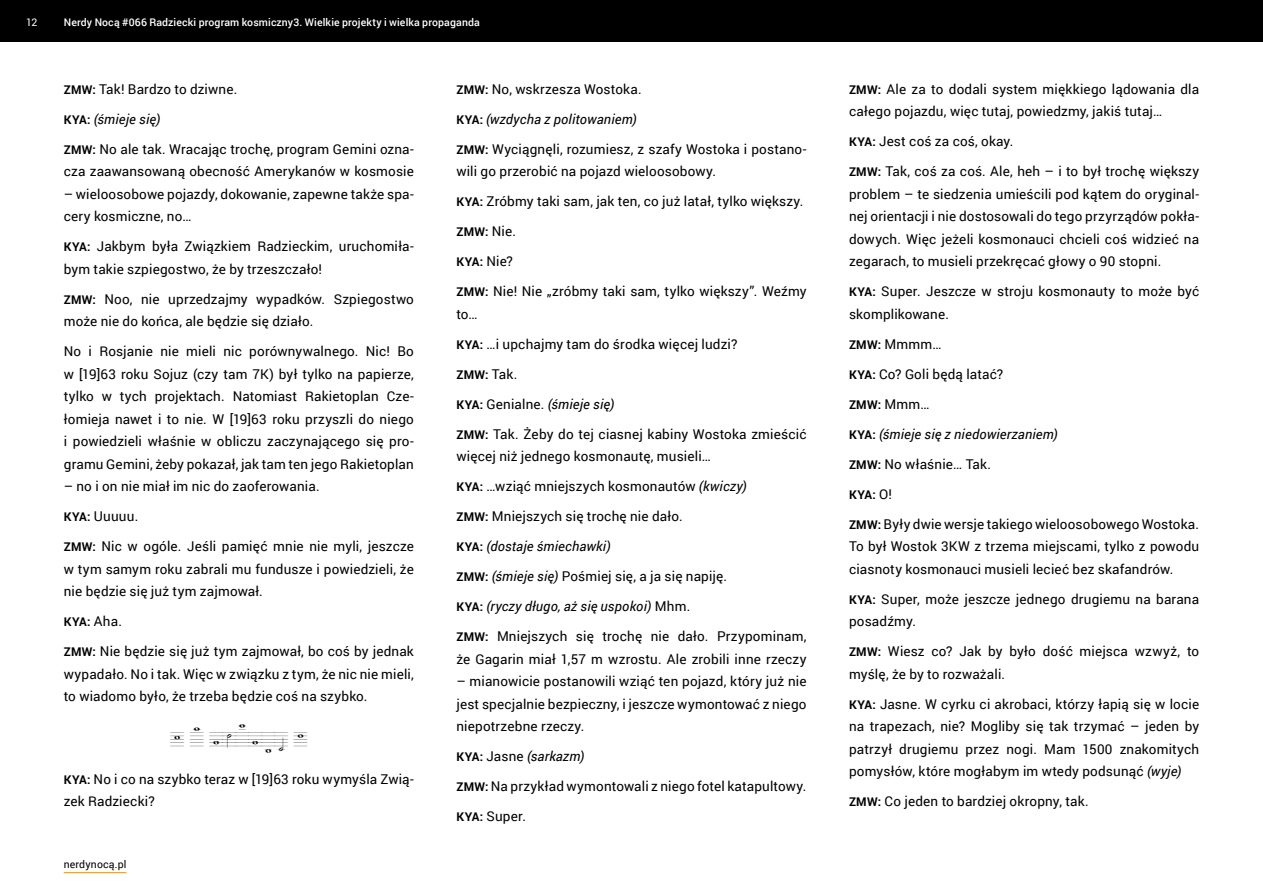
<style>
.page{position:relative;width:1263px;height:893px;background:#fff}
.page>*{position:absolute;margin:0;border:0;box-sizing:border-box;transform-origin:0 0}
.dzingiel{font:37.5px "Lassus";letter-spacing:-.01em;color:#000}
.t1{font:13.5px/22.5px "Roboto";letter-spacing:.01em;color:#000}
.t2{font:italic 13.5px "Roboto";letter-spacing:.01em;color:#000}
.t3{font:700 12px "Roboto";letter-spacing:.02em;color:#000}
.t4{font:500 10.5px "Roboto";letter-spacing:.01em;color:#fff}
.t5{font:10.5px "Roboto";letter-spacing:.015em;color:#000}
.t6{font:10.5px "Roboto";color:#fff}
.s1{font-weight:700;font-size:12px}
.s2{font-weight:700;font-style:normal;font-size:12px}
.s3{font-weight:400;font-size:13.5px}
.s4{font-style:normal}
.s5{font-style:italic}
</style>
<div class="page">
<hr style="left:64px;top:872px;width:62px;height:1px;background:#f39325">
<div style="left:0;top:0;width:1263px;height:42px;background:#000"></div>
<p class="t6" style="left:26px;top:15px;width:13px">12</p>
<p class="t4" style="left:64px;top:15px;width:418px">Nerdy Nocą #066 Radziecki program kosmiczny3. Wielkie projekty i wielka propaganda</p>
<p class="t1" style="left:64px;top:77px;width:175px"><span class="s1">ZMW:</span> Tak! Bardzo to dziwne.</p>
<p class="t2" style="left:64px;top:110px;width:98px"><span class="s2">KYA:</span> (śmieje się)</p>
<p class="t1" style="left:64px;top:137px;width:352px"><span class="s1">ZMW:</span> No ale tak. Wracając trochę, program Gemini ozna&shy;cza zaawansowaną obecność Amerykanów w kosmosie</p>
<p class="t1" style="left:64px;top:182px;width:352px">– wieloosobowe pojazdy, dokowanie, zapewne także spa&shy;cery kosmiczne, no…</p>
<p class="t1" style="left:64px;top:235px;width:352px"><span class="s1">KYA:</span> Jakbym była Związkiem Radzieckim, uruchomiła&shy;bym takie szpiegostwo, że by trzeszczało!</p>
<p class="t1" style="left:64px;top:287px;width:352px"><span class="s1">ZMW:</span> Noo, nie uprzedzajmy wypadków. Szpiegostwo może nie do końca, ale będzie się działo.</p>
<p class="t1" style="left:64px;top:340px;width:352px;text-align:justify">No i Rosjanie nie mieli nic porównywalnego. Nic! Bo w [19]63 roku Sojuz (czy tam 7K) był tylko na papierze, tylko w tych projektach. Natomiast Rakietoplan Cze&shy;łomieja nawet i to nie. W [19]63 roku przyszli do niego i powiedzieli właśnie w obliczu zaczynającego się pro&shy;gramu Gemini, żeby pokazał, jak tam ten jego Rakietoplan</p>
<p class="t1" style="left:64px;top:475px;width:257px">– no i on nie miał im nic do zaoferowania.</p>
<p class="t1" style="left:64px;top:505px;width:76px"><span class="s1">KYA:</span> Uuuuu.</p>
<p class="t1" style="left:64px;top:535px;width:352px;text-align:justify"><span class="s1">ZMW:</span> Nic w ogóle. Jeśli pamięć mnie nie myli, jeszcze w tym samym roku zabrali mu fundusze i powiedzieli, że nie będzie się już tym zajmował.</p>
<p class="t3" style="left:64px;top:614px;width:60px">KYA: <span class="s3">Aha.</span></p>
<p class="t1" style="left:64px;top:640px;width:352px;text-align:justify"><span class="s1">ZMW:</span> Nie będzie się już tym zajmował, bo coś by jednak wypadało. No i tak. Więc w związku z tym, że nic nie mieli, to wiadomo było, że trzeba będzie coś na szybko.</p>
<p class="dzingiel" style="left:170px;top:720px;width:138px">[ dżingiel ]</p>
<p class="t1" style="left:64px;top:767px;width:352px"><span class="s1">KYA:</span> No i co na szybko teraz w [19]63 roku wymyśla Zwią&shy;zek Radziecki?</p>
<p class="t5" style="left:64px;top:857px;width:64px">nerdynocą.pl</p>
<p class="t1" style="left:456px;top:77px;width:187px"><span class="s1">ZMW:</span> No, wskrzesza Wostoka.</p>
<p class="t2" style="left:456px;top:110px;width:182px"><span class="s2">KYA:</span> (wzdycha z politowaniem)</p>
<p class="t1" style="left:456px;top:137px;width:352px"><span class="s1">ZMW:</span> Wyciągnęli, rozumiesz, z szafy Wostoka i postano&shy;wili go przerobić na pojazd wieloosobowy.</p>
<p class="t1" style="left:456px;top:190px;width:349px"><span class="s1">KYA:</span> Zróbmy taki sam, jak ten, co już latał, tylko większy.</p>
<p class="t3" style="left:456px;top:224px;width:61px">ZMW: <span class="s3">Nie.</span></p>
<p class="t3" style="left:456px;top:254px;width:58px">KYA: <span class="s3">Nie?</span></p>
<p class="t1" style="left:456px;top:280px;width:352px"><span class="s1">ZMW:</span> Nie! Nie „zróbmy taki sam, tylko większy”. Weźmy to…</p>
<p class="t1" style="left:456px;top:332px;width:282px"><span class="s1">KYA:</span> …i upchajmy tam do środka więcej ludzi?</p>
<p class="t3" style="left:456px;top:366px;width:62px">ZMW: <span class="s3">Tak.</span></p>
<p class="t2" style="left:456px;top:395px;width:159px"><span class="s2">KYA:</span> <span class="s4">Genialne.</span> (śmieje się)</p>
<p class="t1" style="left:456px;top:422px;width:352px"><span class="s1">ZMW:</span> Tak. Żeby do tej ciasnej kabiny Wostoka zmieścić więcej niż jednego kosmonautę, musieli…</p>
<p class="t1" style="left:456px;top:475px;width:292px"><span class="s1">KYA:</span> …wziąć mniejszych kosmonautów <span class="s5">(kwiczy)</span></p>
<p class="t1" style="left:456px;top:505px;width:228px"><span class="s1">ZMW:</span> Mniejszych się trochę nie dało.</p>
<p class="t2" style="left:456px;top:537px;width:156px"><span class="s2">KYA:</span> (dostaje śmiechawki)</p>
<p class="t1" style="left:456px;top:565px;width:272px"><span class="s1">ZMW:</span> <span class="s5">(śmieje się)</span> Pośmiej się, a ja się napiję.</p>
<p class="t2" style="left:456px;top:597px;width:235px"><span class="s2">KYA:</span> (ryczy długo, aż się uspokoi) <span class="s4">Mhm.</span></p>
<p class="t1" style="left:456px;top:625px;width:352px"><span class="s1">ZMW:</span> Mniejszych się trochę nie dało. Przypominam, że Gagarin miał 1,57 m wzrostu. Ale zrobili inne rzeczy</p>
<p class="t1" style="left:456px;top:670px;width:352px;text-align:justify">– mianowicie postanowili wziąć ten pojazd, który już nie jest specjalnie bezpieczny, i jeszcze wymontować z niego niepotrzebne rzeczy.</p>
<p class="t2" style="left:456px;top:747px;width:129px"><span class="s2">KYA:</span> <span class="s4">Jasne</span> (sarkazm)</p>
<p class="t1" style="left:456px;top:775px;width:352px"><span class="s1">ZMW:</span> Na przykład wymontowali z niego fotel katapultowy.</p>
<p class="t1" style="left:456px;top:805px;width:71px"><span class="s1">KYA:</span> Super.</p>
<p class="t1" style="left:849px;top:77px;width:352px"><span class="s1">ZMW:</span> Ale za to dodali system miękkiego lądowania dla całego pojazdu, więc tutaj, powiedzmy, jakiś tutaj…</p>
<p class="t1" style="left:849px;top:130px;width:166px"><span class="s1">KYA:</span> Jest coś za coś, okay.</p>
<p class="t1" style="left:849px;top:160px;width:352px;text-align:justify"><span class="s1">ZMW:</span> Tak, coś za coś. Ale, heh – i to był trochę większy problem – te siedzenia umieścili pod kątem do oryginal&shy;nej orientacji i nie dostosowali do tego przyrządów pokła&shy;dowych. Więc jeżeli kosmonauci chcieli coś widzieć na zegarach, to musieli przekręcać głowy o 90 stopni.</p>
<p class="t1" style="left:849px;top:280px;width:352px"><span class="s1">KYA:</span> Super. Jeszcze w stroju kosmonauty to może być skomplikowane.</p>
<p class="t1" style="left:849px;top:332px;width:94px"><span class="s1">ZMW:</span> Mmmm…</p>
<p class="t1" style="left:849px;top:362px;width:156px"><span class="s1">KYA:</span> Co? Goli będą latać?</p>
<p class="t3" style="left:849px;top:396px;width:82px">ZMW: <span class="s3">Mmm…</span></p>
<p class="t2" style="left:849px;top:425px;width:210px"><span class="s2">KYA:</span> (śmieje się z niedowierzaniem)</p>
<p class="t1" style="left:849px;top:452px;width:144px"><span class="s1">ZMW:</span> No właśnie… Tak.</p>
<p class="t3" style="left:849px;top:486px;width:44px">KYA: <span class="s3">O!</span></p>
<p class="t1" style="left:849px;top:512px;width:352px;text-align:justify"><span class="s1">ZMW:</span> Były dwie wersje takiego wieloosobowego Wostoka.<br>To był Wostok 3KW z trzema miejscami, tylko z powodu ciasnoty kosmonauci musieli lecieć bez skafandrów.</p>
<p class="t1" style="left:849px;top:587px;width:352px"><span class="s1">KYA:</span> Super, może jeszcze jednego drugiemu na barana posadźmy.</p>
<p class="t1" style="left:849px;top:640px;width:352px"><span class="s1">ZMW:</span> Wiesz co? Jak by było dość miejsca wzwyż, to myślę, że by to rozważali.</p>
<p class="t1" style="left:849px;top:692px;width:352px;text-align:justify"><span class="s1">KYA:</span> Jasne. W cyrku ci akrobaci, którzy łapią się w locie na trapezach, nie? Mogliby się tak trzymać – jeden by patrzył drugiemu przez nogi. Mam 1500 znakomitych pomysłów, które mogłabym im wtedy podsunąć <span class="s5">(wyje)</span></p>
<p class="t1" style="left:849px;top:790px;width:241px"><span class="s1">ZMW:</span> Co jeden to bardziej okropny, tak.</p>
</div>
